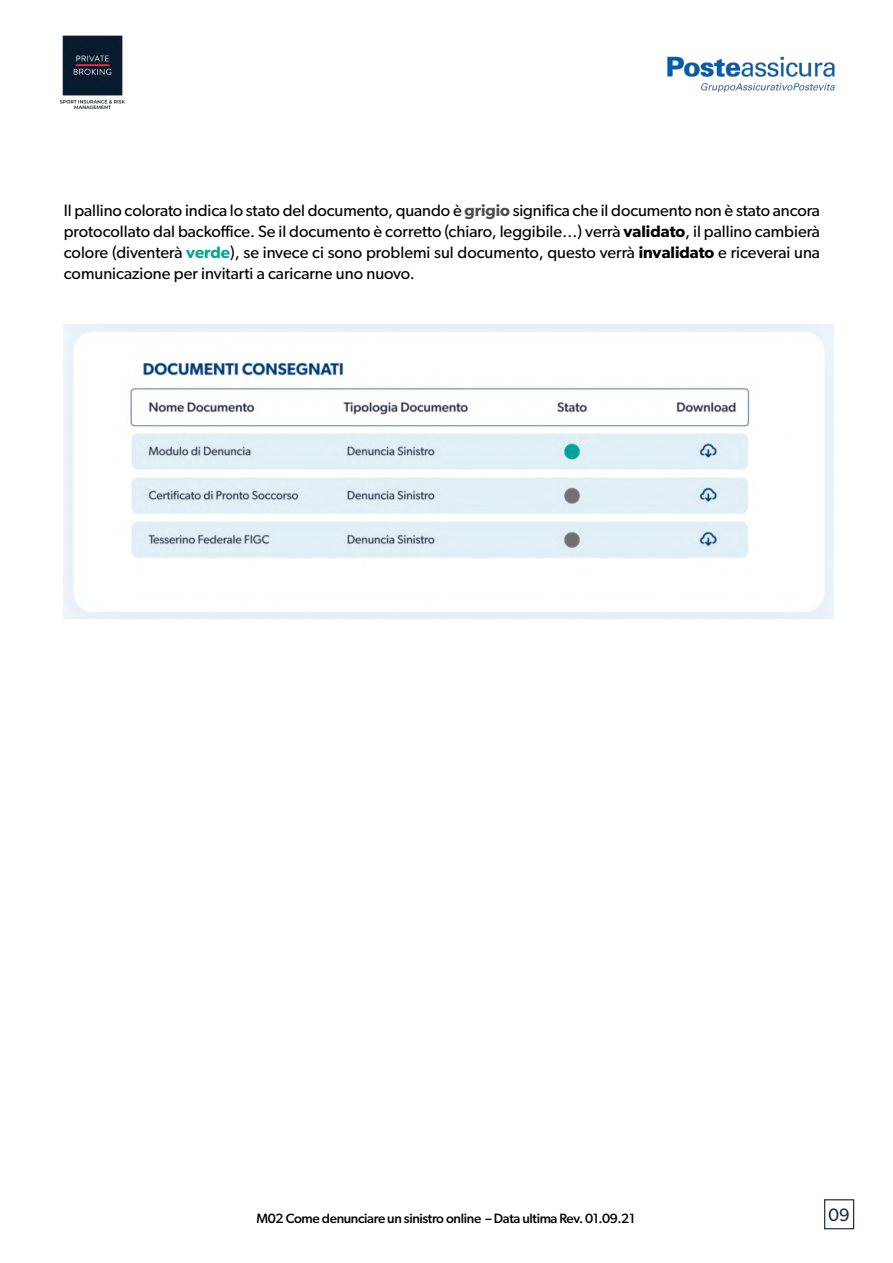
<style>
.page{position:relative;width:893px;height:1263px;background:#fff}
.page>*{position:absolute;margin:0;border:0;box-sizing:border-box;transform-origin:0 0}
.t1{font:18px "Gibson";color:#202940}
.t2{font:16.5px/21px "Gibson";color:#000;text-align:justify}
.t3{font:500 13.5px "Gibson";letter-spacing:-.025em;color:#000}
.s1{font-weight:600;color:#4d4d4d}
.s2{font-weight:600}
.s3{font-weight:600;color:#0a8}
</style>
<div class="page">
<img style="left:667px;top:56px;width:168px;height:37px">
<img style="left:60px;top:35px;width:65px;height:74px">
<div style="left:824px;top:1199px;width:30px;height:30px;border:1px solid #202940"></div>
<img style="left:64px;top:325px;width:769px;height:293px">
<p class="t2" style="left:64px;top:202px;width:758px">Il pallino colorato indica lo stato del documento, quando è <span class="s1">grigio</span> significa che il documento non è stato ancora protocollato dal backoffice. Se il documento è corretto (chiaro, leggibile…) verrà <span class="s2">validato</span>, il pallino cambierà colore (diventerà <span class="s3">verde</span>), se invece ci sono problemi sul documento, questo verrà <span class="s2">invalidato</span> e riceverai una comunicazione per invitarti a caricarne uno nuovo.</p>
<p class="t3" style="left:257px;top:1214px;width:380px">M02 Come denunciare un sinistro online – Data ultima Rev. 01.09.21</p>
<p class="t1" style="left:829px;top:1209px;width:23px">09</p>
</div>
